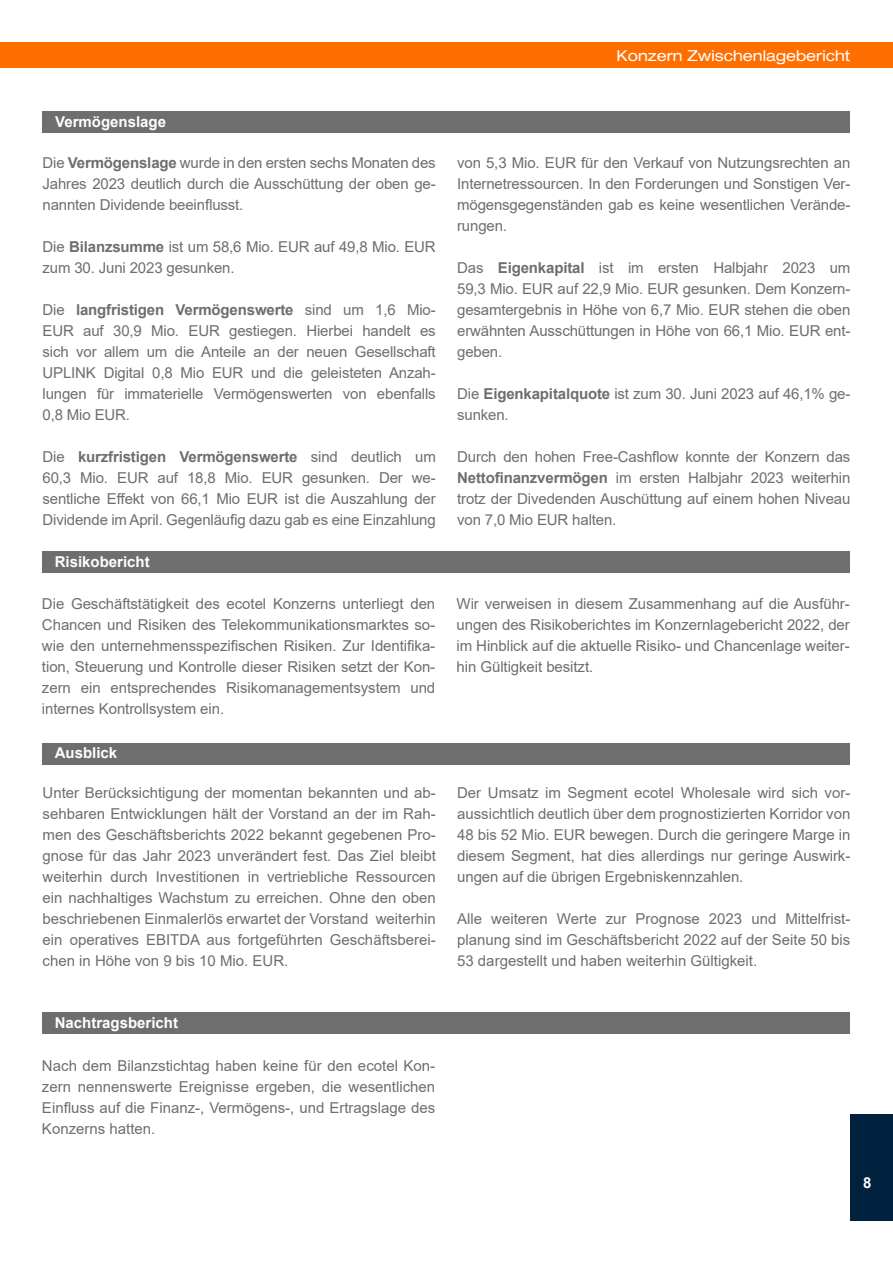
<style>
.page{position:relative;width:893px;height:1263px;background:#fff}
.page>*{position:absolute;margin:0;border:0;box-sizing:border-box;transform-origin:0 0}
.t1{font:15px/21px "Arial";letter-spacing:-.01em;color:#6e6e6e;text-align:justify}
.t2{font:700 15px "Arial";color:#fff}
.t3{font:expanded 15px "Helvetica Neue";color:#fff}
.s1{font-weight:700}
</style>
<div class="page">
<div style="left:0;top:43px;width:893px;height:25px;background:#ff6e00"></div>
<div style="left:850px;top:1114px;width:43px;height:106px;background:#00223f"></div>
<div style="left:43px;top:111px;width:807px;height:21px;background:#6e6e6e"></div>
<div style="left:42px;top:551px;width:808px;height:21px;background:#6e6e6e"></div>
<div style="left:42px;top:743px;width:808px;height:21px;background:#6e6e6e"></div>
<div style="left:42px;top:1013px;width:808px;height:21px;background:#6e6e6e"></div>
<p class="t3" style="left:616px;top:46px;width:235px">Konzern Zwischenlagebericht</p>
<p class="t2" style="left:55px;top:111px;width:112px">Vermögenslage</p>
<p class="t1" style="left:43px;top:152px;width:395px">Die <span class="s1">Vermögenslage</span> wurde in den ersten sechs Monaten des Jahres 2023 deutlich durch die Ausschüttung der oben ge&shy;nannten Dividende beeinflusst.</p>
<p class="t1" style="left:43px;top:236px;width:395px">Die <span class="s1">Bilanzsumme</span> ist um 58,6 Mio. EUR auf 49,8 Mio. EUR zum 30. Juni 2023 gesunken.</p>
<p class="t1" style="left:43px;top:299px;width:395px">Die <span class="s1">langfristigen Vermögenswerte</span> sind um 1,6 Mio-EUR auf 30,9 Mio. EUR gestiegen. Hierbei handelt es sich vor allem um die Anteile an der neuen Gesellschaft UPLINK Digital 0,8 Mio EUR und die geleisteten Anzah&shy;lungen für immaterielle Vermögenswerten von ebenfalls 0,8 Mio EUR.</p>
<p class="t1" style="left:43px;top:446px;width:395px">Die <span class="s1">kurzfristigen Vermögenswerte</span> sind deutlich um 60,3 Mio. EUR auf 18,8 Mio. EUR gesunken. Der we&shy;sentliche Effekt von 66,1 Mio EUR ist die Auszahlung der Dividende im April. Gegenläufig dazu gab es eine Einzahlung</p>
<p class="t2" style="left:55px;top:551px;width:97px">Risikobericht</p>
<p class="t1" style="left:457px;top:152px;width:395px">von 5,3 Mio. EUR für den Verkauf von Nutzungsrechten an Internetressourcen. In den Forderungen und Sonstigen Ver&shy;mögensgegenständen gab es keine wesentlichen Verände&shy;rungen.</p>
<p class="t1" style="left:457px;top:257px;width:395px">Das <span class="s1">Eigenkapital</span> ist im ersten Halbjahr 2023 um 59,3 Mio. EUR auf 22,9 Mio. EUR gesunken. Dem Konzern&shy;gesamtergebnis in Höhe von 6,7 Mio. EUR stehen die oben erwähnten Ausschüttungen in Höhe von 66,1 Mio. EUR ent&shy;geben.</p>
<p class="t1" style="left:457px;top:383px;width:395px">Die <span class="s1">Eigenkapitalquote</span> ist zum 30. Juni 2023 auf 46,1% ge&shy;sunken.</p>
<p class="t1" style="left:457px;top:446px;width:395px">Durch den hohen Free-Cashflow konnte der Konzern das <span class="s1">Nettofinanzvermögen</span> im ersten Halbjahr 2023 weiterhin trotz der Divedenden Auschüttung auf einem hohen Niveau von 7,0 Mio EUR halten.</p>
<p class="t1" style="left:42px;top:593px;width:395px">Die Geschäftstätigkeit des ecotel Konzerns unterliegt den Chancen und Risiken des Telekommunikationsmarktes so&shy;wie den unternehmensspezifischen Risiken. Zur Identifika&shy;tion, Steuerung und Kontrolle dieser Risiken setzt der Kon&shy;zern ein entsprechendes Risikomanagementsystem und internes Kontrollsystem ein.</p>
<p class="t1" style="left:457px;top:593px;width:395px">Wir verweisen in diesem Zusammenhang auf die Ausführ&shy;ungen des Risikoberichtes im Konzernlagebericht 2022, der im Hinblick auf die aktuelle Risiko- und Chancenlage weiter&shy;hin Gültigkeit besitzt.</p>
<p class="t2" style="left:55px;top:742px;width:64px">Ausblick</p>
<p class="t1" style="left:43px;top:782px;width:395px">Unter Berücksichtigung der momentan bekannten und ab&shy;sehbaren Entwicklungen hält der Vorstand an der im Rah&shy;men des Geschäftsberichts 2022 bekannt gegebenen Pro&shy;gnose für das Jahr 2023 unverändert fest. Das Ziel bleibt weiterhin durch Investitionen in vertriebliche Ressourcen ein nachhaltiges Wachstum zu erreichen. Ohne den oben beschriebenen Einmalerlös erwartet der Vorstand weiterhin ein operatives EBITDA aus fortgeführten Geschäftsberei&shy;chen in Höhe von 9 bis 10 Mio. EUR.</p>
<p class="t1" style="left:457px;top:782px;width:395px">Der Umsatz im Segment ecotel Wholesale wird sich vor&shy;aussichtlich deutlich über dem prognostizierten Korridor von 48 bis 52 Mio. EUR bewegen. Durch die geringere Marge in diesem Segment, hat dies allerdings nur geringe Auswirk&shy;ungen auf die übrigen Ergebniskennzahlen.</p>
<p class="t1" style="left:457px;top:908px;width:395px">Alle weiteren Werte zur Prognose 2023 und Mittelfrist&shy;planung sind im Geschäftsbericht 2022 auf der Seite 50 bis 53 dargestellt und haben weiterhin Gültigkeit.</p>
<p class="t2" style="left:55px;top:1012px;width:125px">Nachtragsbericht</p>
<p class="t1" style="left:42px;top:1055px;width:395px">Nach dem Bilanzstichtag haben keine für den ecotel Kon&shy;zern nennenswerte Ereignisse ergeben, die wesentlichen Einfluss auf die Finanz-, Vermögens-, und Ertragslage des Konzerns hatten.</p>
<p class="t2" style="left:863px;top:1172px;width:10px">8</p>
</div>
